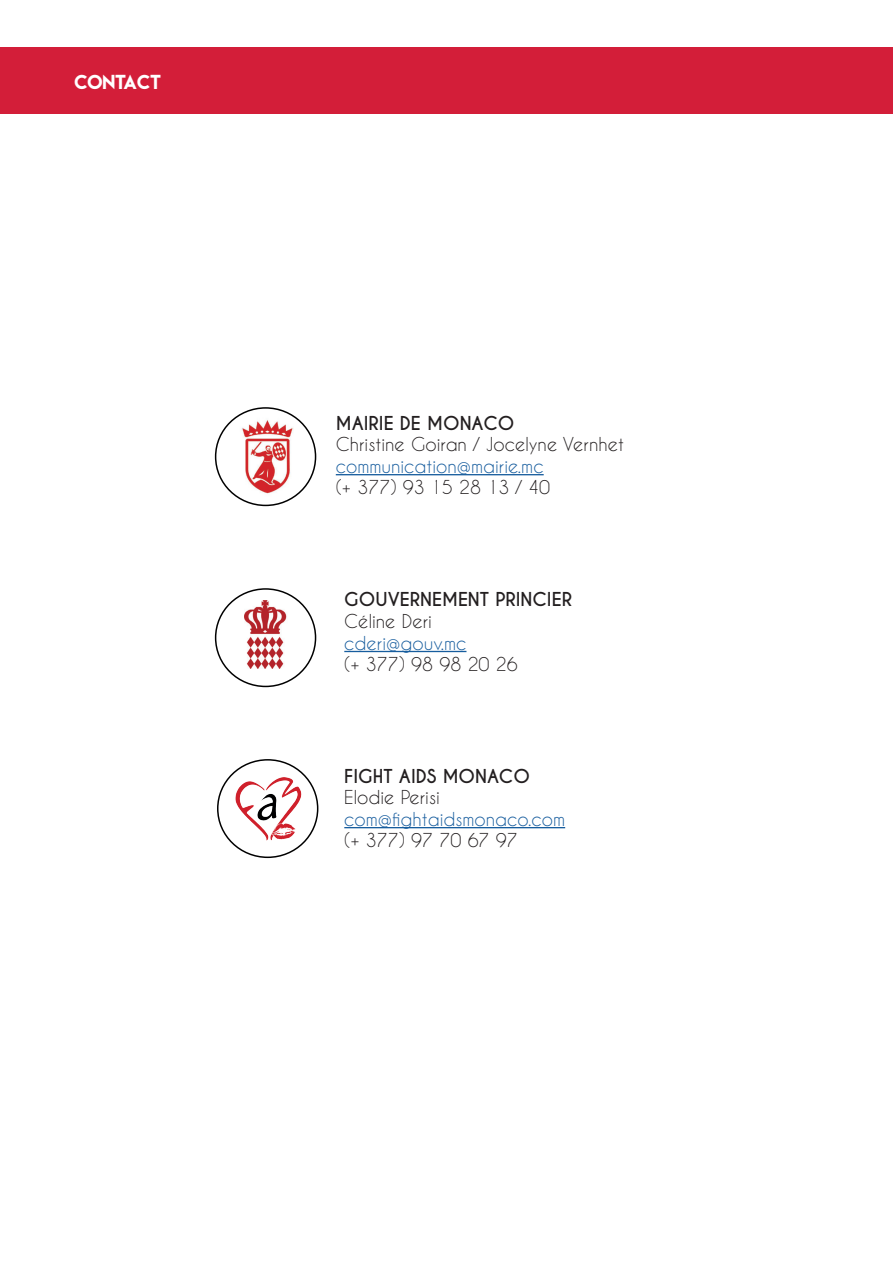
<style>
.page{position:relative;width:893px;height:1263px;background:#fff}
.page>*{position:absolute;margin:0;border:0;box-sizing:border-box;transform-origin:0 0}
.t1{font:18px "Caviar Dreams";color:#231f20}
.t2{font:18px "Caviar Dreams";color:#175d9e}
.t3{font:700 18px "Caviar Dreams";color:#231f20}
.t4{font:18px "Lemon Milk";color:#fff}
</style>
<div class="page">
<div style="left:0;top:47px;width:893px;height:67px;background:#d31e39"></div>
<div style="left:215px;top:588px;width:101px;height:99px;border:2px solid #000;border-radius:50%"></div>
<hr style="left:336px;top:474px;width:208px;height:1px;background:#175d9e">
<img style="left:231px;top:416px;width:62px;height:81px">
<img style="left:244px;top:601px;width:43px;height:68px">
<img style="left:235px;top:776px;width:70px;height:66px">
<hr style="left:344px;top:651px;width:122px;height:1px;background:#175d9e">
<hr style="left:344px;top:827px;width:221px;height:1px;background:#175d9e">
<div style="left:215px;top:407px;width:101px;height:99px;border:2px solid #000;border-radius:50%"></div>
<div style="left:217px;top:759px;width:101px;height:99px;border:2px solid #000;border-radius:50%"></div>
<p class="t4" style="left:74px;top:70px;width:88px">CONTACT</p>
<p class="t3" style="left:336px;top:412px;width:180px">MAIRIE DE MONACO</p>
<p class="t1" style="left:336px;top:434px;width:290px">Christine Goiran / Jocelyne Vernhet</p>
<p class="t2" style="left:336px;top:455px;width:209px">communication@mairie.mc</p>
<p class="t1" style="left:336px;top:477px;width:216px">(+ 377) 93 15 28 13 / 40</p>
<p class="t3" style="left:344px;top:589px;width:229px">GOUVERNEMENT PRINCIER</p>
<p class="t1" style="left:344px;top:610px;width:89px">Céline Deri</p>
<p class="t2" style="left:344px;top:632px;width:124px">cderi@gouv.mc</p>
<p class="t1" style="left:344px;top:653px;width:175px">(+ 377) 98 98 20 26</p>
<p class="t3" style="left:344px;top:765px;width:187px">FIGHT AIDS MONACO</p>
<p class="t1" style="left:344px;top:786px;width:97px">Elodie Perisi</p>
<p class="t2" style="left:344px;top:808px;width:222px">com@fightaidsmonaco.com</p>
<p class="t1" style="left:344px;top:830px;width:175px">(+ 377) 97 70 67 97</p>
</div>
